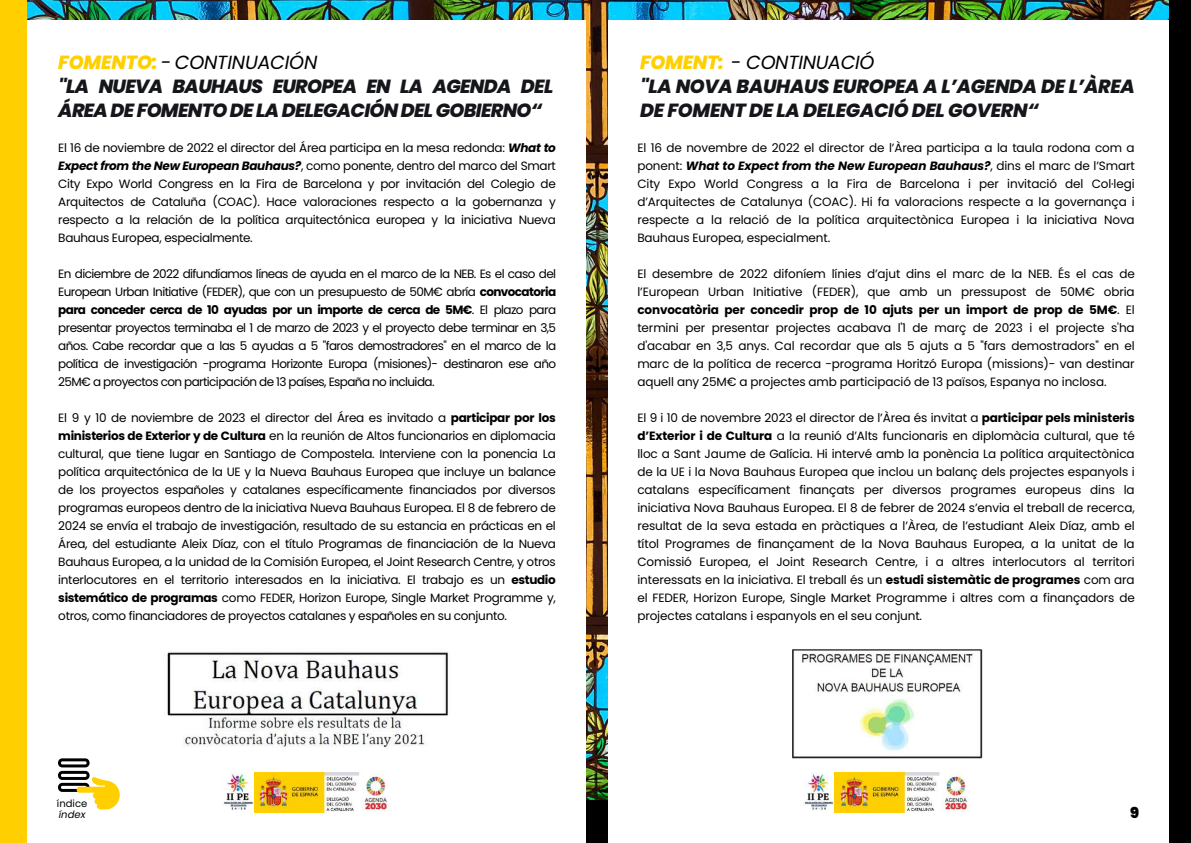
<style>
.page{position:relative;width:1191px;height:843px;background:#fff}
.page>*{position:absolute;margin:0;border:0;box-sizing:border-box;transform-origin:0 0}
.t1{font:italic 800 19px/24px "Poppins";letter-spacing:-.035em;color:#14161a}
.t2{font:italic 800 19px/24px "Poppins";letter-spacing:-.015em;color:#14161a}
.t3{font:900 15px "Poppins";color:#000}
.t4{font:12px/18px "Poppins";letter-spacing:-.02em;color:#000;text-align:justify}
.t5{font:10px "Poppins";color:#000}
.t6{font:italic 10px "Poppins";color:#000}
.s1{color:#ffcf00}
.s2{font-weight:400;color:#000}
.s3{font-weight:700;font-style:italic}
.s4{font-weight:700}
</style>
<div class="page">
<img style="left:27px;top:0;width:1141px;height:799px">
<div style="left:0;top:20px;width:585px;height:822px;background:#fff"></div>
<div style="left:0;top:0;width:27px;height:842px;background:#ffcf00"></div>
<div style="left:608px;top:20px;width:582px;height:822px;background:#fff"></div>
<div style="left:1168px;top:0;width:22px;height:842px;background:#000"></div>
<svg style="left:58px;top:758px;width:61px;height:51px"></svg>
<img style="left:223px;top:772px;width:166px;height:40px">
<img style="left:803px;top:772px;width:166px;height:40px">
<img style="left:167px;top:652px;width:281px;height:95px">
<img style="left:792px;top:649px;width:190px;height:108px">
<h1 class="t1" style="left:58px;top:50px;width:496px"><span class="s1">FOMENTO:</span> <span class="s2">- CONTINUACIÓN<br></span>"LA NUEVA BAUHAUS EUROPEA EN LA AGENDA DEL<br>ÁREA DE FOMENTO DE LA DELEGACIÓN DEL GOBIERNO“</h1>
<p class="t4" style="left:58px;top:139px;width:499px">El 16 de noviembre de 2022 el director del Área participa en la mesa redonda: <span class="s3">What to Expect from the New European Bauhaus?</span>, como ponente, dentro del marco del Smart City Expo World Congress en la Fira de Barcelona y por invitación del Colegio de Arquitectos de Cataluña (COAC). Hace valoraciones respecto a la gobernanza y respecto a la relación de la política arquitectónica europea y la iniciativa Nueva Bauhaus Europea, especialmente.</p>
<p class="t4" style="left:58px;top:265px;width:499px">En diciembre de 2022 difundíamos líneas de ayuda en el marco de la NEB. Es el caso del European Urban Initiative (FEDER), que con un presupuesto de 50M€ abría <span class="s4">convocatoria para conceder cerca de 10 ayudas por un importe de cerca de 5M€</span>. El plazo para presentar proyectos terminaba el 1 de marzo de 2023 y el proyecto debe terminar en 3,5 años. Cabe recordar que a las 5 ayudas a 5 "faros demostradores" en el marco de la política de investigación -programa Horizonte Europa (misiones)- destinaron ese año 25M€ a proyectos con participación de 13 países, España no incluida.</p>
<p class="t4" style="left:58px;top:409px;width:499px">El 9 y 10 de noviembre de 2023 el director del Área es invitado a <span class="s4">participar por los ministerios de Exterior y de Cultura</span> en la reunión de Altos funcionarios en diplomacia cultural, que tiene lugar en Santiago de Compostela. Interviene con la ponencia La política arquitectónica de la UE y la Nueva Bauhaus Europea que incluye un balance de los proyectos españoles y catalanes específicamente financiados por diversos programas europeos dentro de la iniciativa Nueva Bauhaus Europea. El 8 de febrero de 2024 se envía el trabajo de investigación, resultado de su estancia en prácticas en el Área, del estudiante Aleix Díaz, con el título Programas de financiación de la Nueva Bauhaus Europea, a la unidad de la Comisión Europea, el Joint Research Centre, y otros interlocutores en el territorio interesados en la iniciativa. El trabajo es un <span class="s4">estudio sistemático de programas</span> como FEDER, Horizon Europe, Single Market Programme y, otros, como financiadores de proyectos catalanes y españoles en su conjunto.</p>
<p class="t5" style="left:57px;top:795px;width:32px">índice</p>
<p class="t6" style="left:59px;top:807px;width:28px">índex</p>
<h1 class="t2" style="left:640px;top:50px;width:496px"><span class="s1">FOMENT:</span> <span class="s2">- CONTINUACIÓ<br></span>"LA NOVA BAUHAUS EUROPEA A L’AGENDA DE L’ÀREA<br>DE FOMENT DE LA DELEGACIÓ DEL GOVERN“</h1>
<p class="t4" style="left:637px;top:139px;width:499px">El 16 de novembre de 2022 el director de l’Àrea participa a la taula rodona com a ponent: <span class="s3">What to Expect from the New European Bauhaus?</span>, dins el marc de l’Smart City Expo World Congress a la Fira de Barcelona i per invitació del Col·legi d’Arquitectes de Catalunya (COAC). Hi fa valoracions respecte a la governança i respecte a la relació de la política arquitectònica Europea i la iniciativa Nova Bauhaus Europea, especialment.</p>
<p class="t4" style="left:637px;top:265px;width:499px">El desembre de 2022 difoníem línies d’ajut dins el marc de la NEB. És el cas de l’European Urban Initiative (FEDER), que amb un pressupost de 50M€ obria <span class="s4">convocatòria per concedir prop de 10 ajuts per un import de prop de 5M€</span>. El termini per presentar projectes acabava l'1 de març de 2023 i el projecte s'ha d'acabar en 3,5 anys. Cal recordar que als 5 ajuts a 5 "fars demostradors" en el marc de la política de recerca -programa Horitzó Europa (missions)- van destinar aquell any 25M€ a projectes amb participació de 13 països, Espanya no inclosa.</p>
<p class="t4" style="left:637px;top:409px;width:499px">El 9 i 10 de novembre 2023 el director de l’Àrea és invitat a <span class="s4">participar pels ministeris d’Exterior i de Cultura</span> a la reunió d’Alts funcionaris en diplomàcia cultural, que té lloc a Sant Jaume de Galícia. Hi intervé amb la ponència La política arquitectònica de la UE i la Nova Bauhaus Europea que inclou un balanç dels projectes espanyols i catalans específicament finançats per diversos programes europeus dins la iniciativa Nova Bauhaus Europea. El 8 de febrer de 2024 s’envia el treball de recerca, resultat de la seva estada en pràctiques a l’Àrea, de l’estudiant Aleix Díaz, amb el títol Programes de finançament de la Nova Bauhaus Europea, a la unitat de la Comissió Europea, el Joint Research Centre, i a altres interlocutors al territori interessats en la iniciativa. El treball és un <span class="s4">estudi sistemàtic de programes</span> com ara el FEDER, Horizon Europe, Single Market Programme i altres com a finançadors de projectes catalans i espanyols en el seu conjunt.</p>
<p class="t3" style="left:1130px;top:802px;width:10px">9</p>
</div>
